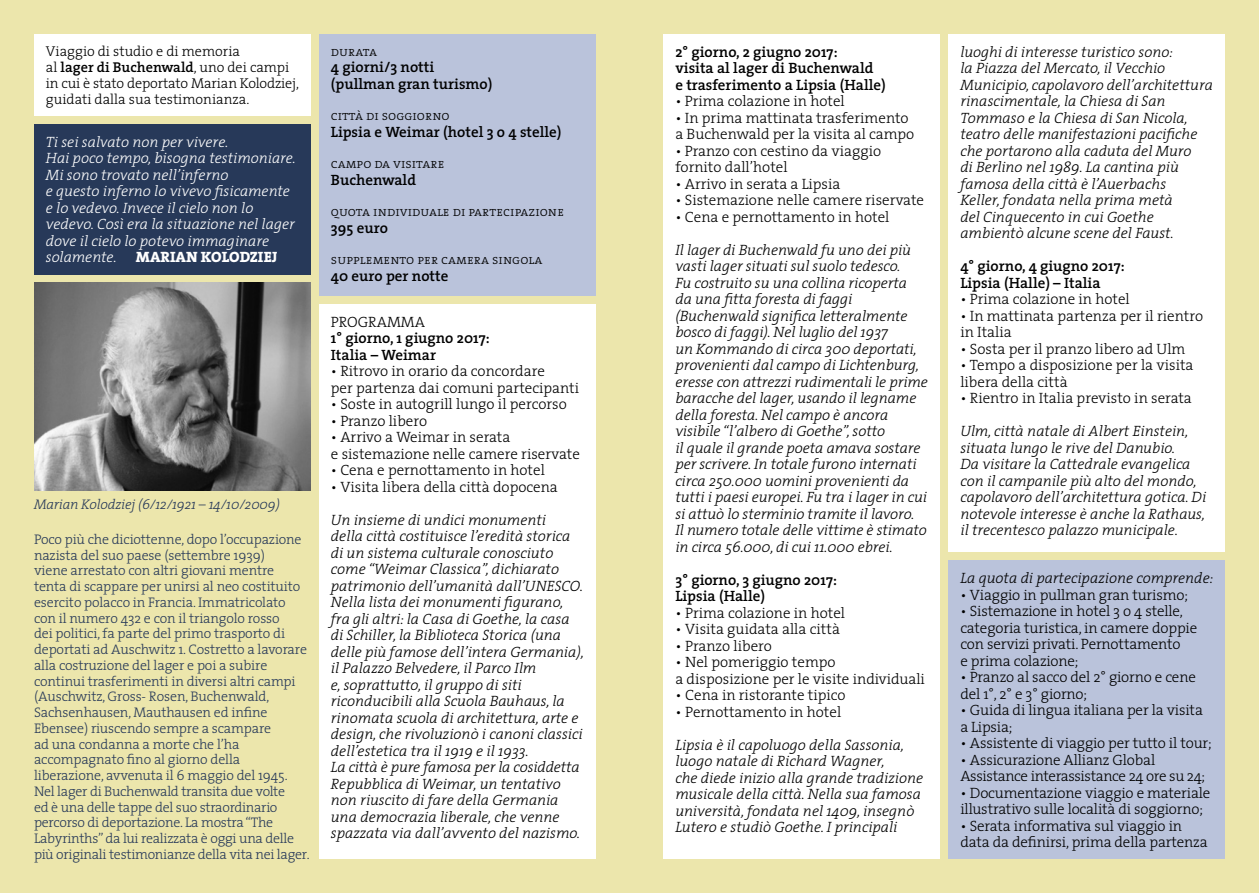
<style>
.page{position:relative;width:1259px;height:893px;background:#ece6ac}
.page>*{position:absolute;margin:0;border:0;box-sizing:border-box;transform-origin:0 0}
.t1{font:italic 300 15px/16.5px "The Serif";color:#000}
.t2{font:300 15px/16.5px "The Serif";color:#000}
.t3{font:600 15px/16.5px "The Serif";color:#000}
.t4{font:italic 300 15px/16.5px "The Serif";color:#fff}
.t5{font:300 15px/16.5px "The Serif";letter-spacing:-.025em;color:#000}
.t6{font:800 15px "The Serif";color:#fff}
.t7{font:300 14.25px/15.8px "The Serif";color:#000}
.t8{font:300 13.95px/15.8px "The Serif";letter-spacing:-.01em;color:#273959}
.t9{font:italic 300 13.95px "The Serif";letter-spacing:-.01em;color:#273959}
.t10{font:13.5px "The Serif Light Caps";color:#000}
.s1{font-weight:600}
</style>
<div class="page">
<div style="left:948px;top:560px;width:277px;height:299px;background:#bac3db"></div>
<div style="left:663px;top:34px;width:277px;height:825px;background:#fff"></div>
<div style="left:948px;top:34px;width:277px;height:518px;background:#fff"></div>
<div style="left:319px;top:34px;width:276px;height:262px;background:#bac3db"></div>
<div style="left:34px;top:124px;width:276px;height:150px;background:#273959"></div>
<div style="left:319px;top:304px;width:276px;height:555px;background:#fff"></div>
<img style="left:34px;top:283px;width:276px;height:207px">
<div style="left:34px;top:34px;width:276px;height:81px;background:#fff"></div>
<p class="t7" style="left:46px;top:43px;width:255px">Viaggio di studio e di memoria<br>al <span class="s1">lager di Buchenwald</span>, uno dei campi in cui è stato deportato Marian Kolodziej, guidati dalla sua testimonianza.</p>
<p class="t4" style="left:46px;top:133px;width:251px">Ti sei salvato non per vivere.<br>Hai poco tempo, bisogna testimoniare.<br>Mi sono trovato nell’inferno<br>e questo inferno lo vivevo fisicamente e lo vedevo. Invece il cielo non lo vedevo. Così era la situazione nel lager dove il cielo lo potevo immaginare solamente.</p>
<p class="t6" style="left:136px;top:245px;width:86px">MARIAN KOLO</p>
<p class="t6" style="left:240px;top:245px;width:39px">DZIEJ</p>
<p class="t9" style="left:34px;top:493px;width:247px">Marian Kolodziej (6/12/1921 – 14/10/2009)</p>
<p class="t8" style="left:34px;top:531px;width:277px">Poco più che diciottenne, dopo l’occupazione nazista del suo paese (settembre 1939)<br>viene arrestato con altri giovani mentre tenta di scappare per unirsi al neo costituito esercito polacco in Francia. Immatricolato con il numero 432 e con il triangolo rosso<br>dei politici, fa parte del primo trasporto di deportati ad Auschwitz 1. Costretto a lavorare alla costruzione del lager e poi a subire continui trasferimenti in diversi altri campi (Auschwitz, Gross- Rosen, Buchenwald, Sachsenhausen, Mauthausen ed infine Ebensee) riuscendo sempre a scampare<br>ad una condanna a morte che l’ha accompagnato fino al giorno della liberazione, avvenuta il 6 maggio del 1945.<br>Nel lager di Buchenwald transita due volte<br>ed è una delle tappe del suo straordinario percorso di deportazione. La mostra “The Labyrinths” da lui realizzata è oggi una delle più originali testimonianze della vita nei lager.</p>
<p class="t10" style="left:331px;top:40px;width:48px">durata</p>
<p class="t3" style="left:331px;top:59px;width:163px">4 giorni/3 notti (pullman gran turismo)</p>
<p class="t10" style="left:331px;top:105px;width:120px">città di soggiorno</p>
<p class="t3" style="left:331px;top:123px;width:232px">Lipsia e Weimar (hotel 3 o 4 stelle)</p>
<p class="t10" style="left:331px;top:153px;width:115px">campo da visitare</p>
<p class="t3" style="left:331px;top:171px;width:87px">Buchenwald</p>
<p class="t10" style="left:331px;top:201px;width:235px">quota individuale di partecipazione</p>
<p class="t3" style="left:331px;top:219px;width:59px">395 euro</p>
<p class="t10" style="left:331px;top:249px;width:213px">supplemento per camera singola</p>
<p class="t3" style="left:331px;top:267px;width:119px">40 euro per notte</p>
<p class="t2" style="left:331px;top:313px;width:96px">PROGRAMMA</p>
<p class="t3" style="left:331px;top:330px;width:160px">1° giorno, 1 giugno 2017:<br>Italia – Weimar</p>
<p class="t2" style="left:331px;top:363px;width:250px">• Ritrovo in orario da concordare<br>per partenza dai comuni partecipanti</p>
<p class="t2" style="left:331px;top:396px;width:237px">• Soste in autogrill lungo il percorso</p>
<p class="t2" style="left:331px;top:412px;width:98px">• Pranzo libero</p>
<p class="t2" style="left:331px;top:429px;width:250px">• Arrivo a Weimar in serata<br>e sistemazione nelle camere riservate</p>
<p class="t2" style="left:331px;top:462px;width:215px">• Cena e pernottamento in hotel</p>
<p class="t2" style="left:331px;top:478px;width:228px">• Visita libera della città dopocena</p>
<p class="t1" style="left:331px;top:511px;width:255px">Un insieme di undici monumenti<br>della città costituisce l’eredità storica di un sistema culturale conosciuto come “Weimar Classica”, dichiarato patrimonio dell’umanità dall’UNESCO.<br>Nella lista dei monumenti figurano, fra gli altri: la Casa di Goethe, la casa di Schiller, la Biblioteca Storica (una delle più famose dell’intera Germania), il Palazzo Belvedere, il Parco Ilm<br>e, soprattutto, il gruppo di siti riconducibili alla Scuola Bauhaus, la rinomata scuola di architettura, arte e design, che rivoluzionò i canoni classici dell’estetica tra il 1919 e il 1933.<br>La città è pure famosa per la cosiddetta Repubblica di Weimar, un tentativo non riuscito di fare della Germania una democrazia liberale, che venne spazzata via dall’avvento del nazismo.</p>
<p class="t3" style="left:675px;top:43px;width:212px">2° giorno, 2 giugno 2017:<br>visita al lager di Buchenwald<br>e trasferimento a Lipsia (Halle)</p>
<p class="t2" style="left:675px;top:93px;width:171px">• Prima colazione in hotel</p>
<p class="t2" style="left:675px;top:109px;width:240px">• In prima mattinata trasferimento a Buchenwald per la visita al campo</p>
<p class="t2" style="left:675px;top:142px;width:207px">• Pranzo con cestino da viaggio fornito dall’hotel</p>
<p class="t2" style="left:675px;top:175px;width:166px">• Arrivo in serata a Lipsia</p>
<p class="t2" style="left:675px;top:192px;width:250px">• Sistemazione nelle camere riservate</p>
<p class="t2" style="left:675px;top:208px;width:215px">• Cena e pernottamento in hotel</p>
<p class="t1" style="left:675px;top:241px;width:254px">Il lager di Buchenwald fu uno dei più vasti lager situati sul suolo tedesco.<br>Fu costruito su una collina ricoperta<br>da una fitta foresta di faggi (Buchenwald significa letteralmente bosco di faggi). Nel luglio del 1937<br>un Kommando di circa 300 deportati, provenienti dal campo di Lichtenburg, eresse con attrezzi rudimentali le prime baracche del lager, usando il legname della foresta. Nel campo è ancora visibile “l’albero di Goethe”, sotto<br>il quale il grande poeta amava sostare per scrivere. In totale furono internati circa 250.000 uomini provenienti da tutti i paesi europei. Fu tra i lager in cui si attuò lo sterminio tramite il lavoro.<br>Il numero totale delle vittime è stimato in circa 56.000, di cui 11.000 ebrei.</p>
<p class="t3" style="left:675px;top:571px;width:163px">3° giorno, 3 giugno 2017:<br>Lipsia (Halle)</p>
<p class="t2" style="left:675px;top:604px;width:171px">• Prima colazione in hotel</p>
<p class="t2" style="left:675px;top:621px;width:166px">• Visita guidata alla città</p>
<p class="t2" style="left:675px;top:637px;width:98px">• Pranzo libero</p>
<p class="t2" style="left:675px;top:654px;width:251px">• Nel pomeriggio tempo<br>a disposizione per le visite individuali</p>
<p class="t2" style="left:675px;top:687px;width:172px">• Cena in ristorante tipico</p>
<p class="t2" style="left:675px;top:703px;width:167px">• Pernottamento in hotel</p>
<p class="t1" style="left:675px;top:736px;width:249px">Lipsia è il capoluogo della Sassonia, luogo natale di Richard Wagner,<br>che diede inizio alla grande tradizione musicale della città. Nella sua famosa università, fondata nel 1409, insegnò Lutero e studiò Goethe. I principali</p>
<p class="t1" style="left:960px;top:43px;width:254px">luoghi di interesse turistico sono:<br>la Piazza del Mercato, il Vecchio Municipio, capolavoro dell’architettura rinascimentale, la Chiesa di San Tommaso e la Chiesa di San Nicola, teatro delle manifestazioni pacifiche che portarono alla caduta del Muro<br>di Berlino nel 1989. La cantina più famosa della città è l’Auerbachs<br>Keller, fondata nella prima metà<br>del Cinquecento in cui Goethe ambientò alcune scene del Faust.</p>
<p class="t3" style="left:960px;top:258px;width:166px">4° giorno, 4 giugno 2017:<br>Lipsia (Halle) – Italia</p>
<p class="t2" style="left:960px;top:291px;width:171px">• Prima colazione in hotel</p>
<p class="t2" style="left:960px;top:307px;width:244px">• In mattinata partenza per il rientro in Italia</p>
<p class="t2" style="left:960px;top:340px;width:226px">• Sosta per il pranzo libero ad Ulm</p>
<p class="t2" style="left:960px;top:357px;width:235px">• Tempo a disposizione per la visita libera della città</p>
<p class="t2" style="left:960px;top:390px;width:233px">• Rientro in Italia previsto in serata</p>
<p class="t1" style="left:960px;top:423px;width:247px">Ulm, città natale di Albert Einstein, situata lungo le rive del Danubio.<br>Da visitare la Cattedrale evangelica con il campanile più alto del mondo, capolavoro dell’architettura gotica. Di notevole interesse è anche la Rathaus, il trecentesco palazzo municipale.</p>
<p class="t1" style="left:960px;top:569px;width:254px">La quota di partecipazione comprende:</p>
<p class="t2" style="left:960px;top:586px;width:229px">• Viaggio in pullman gran turismo;</p>
<p class="t2" style="left:960px;top:602px;width:238px">• Sistemazione in hotel 3 o 4 stelle, categoria turistica, in camere doppie con servizi privati. Pernottamento<br>e prima colazione;</p>
<p class="t2" style="left:960px;top:668px;width:237px">• Pranzo al sacco del 2° giorno e cene del 1°, 2° e 3° giorno;</p>
<p class="t2" style="left:960px;top:701px;width:244px">• Guida di lingua italiana per la visita a Lipsia;</p>
<p class="t2" style="left:960px;top:734px;width:253px">• Assistente di viaggio per tutto il tour;</p>
<p class="t5" style="left:960px;top:751px;width:246px">• Assicurazione Allianz Global<br>Assistance interassistance 24 ore su 24;</p>
<p class="t2" style="left:960px;top:784px;width:251px">• Documentazione viaggio e materiale illustrativo sulle località di soggiorno;</p>
<p class="t2" style="left:960px;top:817px;width:249px">• Serata informativa sul viaggio in data da definirsi, prima della partenza</p>
</div>
